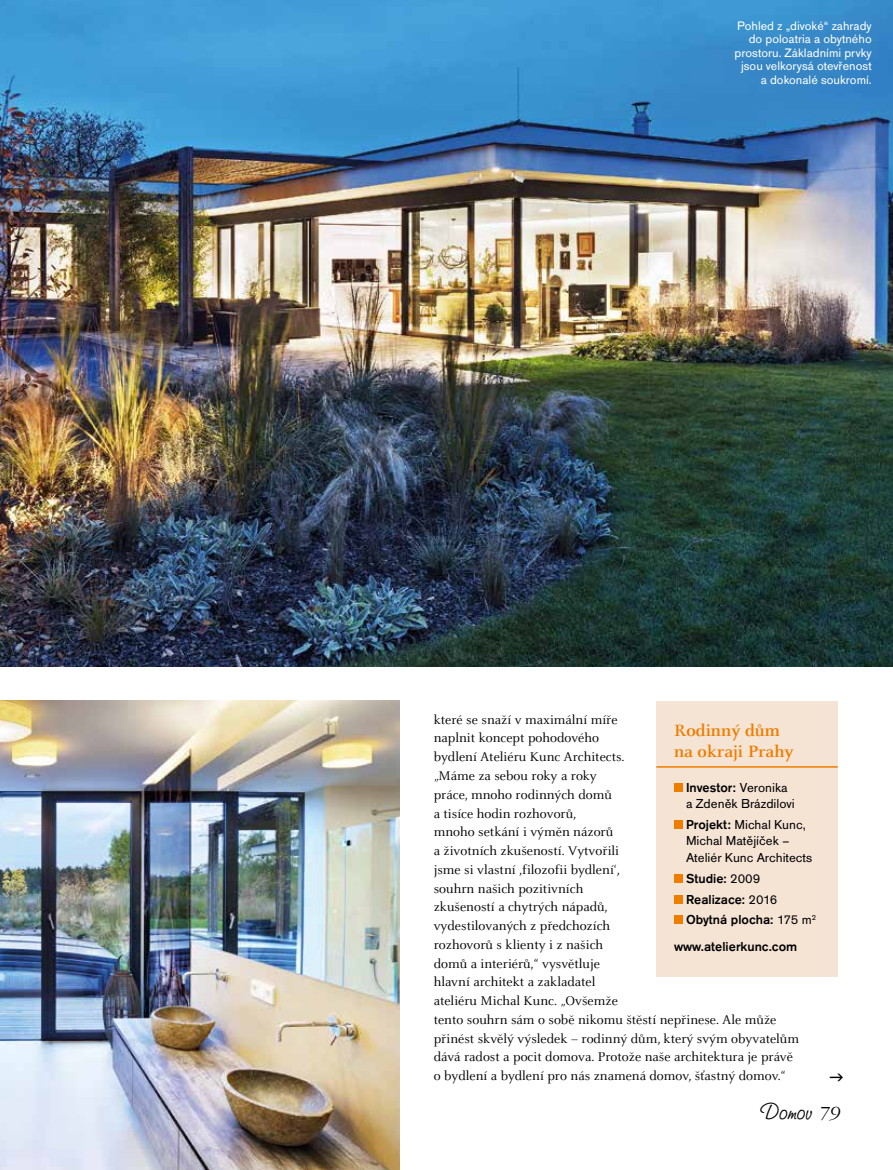
<style>
.page{position:relative;width:893px;height:1170px;background:#fff}
.page>*{position:absolute;margin:0;border:0;box-sizing:border-box;transform-origin:0 0}
.t1{font:27px "Studio Script Itc DCE Alter";color:#000}
.t2{font:700 18px/21px "Celeste Num CE";color:#ef7d00}
.t3{font:13.95px/18.8px "Celeste Num CE";color:#000}
.t4{font:13.5px/16.5px "Accius TOT";color:#000}
.t5{font:500 13.5px/20.7px "Accius TOT";color:#000}
.t6{font:12.75px/13.5px "Accius TOT";color:#fff;text-align:right}
.s1{font-weight:500}
.s2{font-weight:400}
.s3{font-family:"Garamond Itc TCE";font-weight:300;font-style:italic;font-size:18px}
</style>
<div class="page">
<img style="left:0;top:0;width:893px;height:666px">
<div style="left:656px;top:701px;width:182px;height:275px;background:#f5e3d4"></div>
<div style="left:674px;top:782px;width:9px;height:9px;background:#ef7d00"></div>
<div style="left:674px;top:820px;width:9px;height:8px;background:#ef7d00"></div>
<div style="left:674px;top:873px;width:9px;height:9px;background:#ef7d00"></div>
<div style="left:674px;top:894px;width:9px;height:9px;background:#ef7d00"></div>
<div style="left:674px;top:915px;width:9px;height:9px;background:#ef7d00"></div>
<hr style="left:656px;top:766px;width:182px;height:1px;background:#ef7d00">
<img style="left:0;top:701px;width:399px;height:468px">
<p class="t6" style="left:735px;top:19px;width:139px">Pohled z „divoké“ zahrady do poloatria a obytného prostoru. Základními prvky jsou velkorysá otevřenost a dokonalé soukromí.</p>
<p class="t3" style="left:434px;top:710px;width:367px">které se snaží v maximální míře<br>naplnit koncept pohodového<br>bydlení Ateliéru Kunc Architects.<br>„Máme za sebou roky a roky<br>práce, mnoho rodinných domů<br>a tisíce hodin rozhovorů,<br>mnoho setkání i výměn názorů<br>a životních zkušeností. Vytvořili<br>jsme si vlastní ,filozofii bydlení‘,<br>souhrn našich pozitivních<br>zkušeností a chytrých nápadů,<br>vydestilovaných z předchozích<br>rozhovorů s klienty i z našich<br>domů a interiérů,“ vysvětluje<br>hlavní architekt a zakladatel<br>ateliéru Michal Kunc. „Ovšemže<br>tento souhrn sám o sobě nikomu štěstí nepřinese. Ale může přinést skvělý výsledek – rodinný dům, který svým obyvatelům dává radost a pocit domova. Protože naše architektura je právě o bydlení a bydlení pro nás znamená domov, šťastný domov.“</p>
<p class="t2" style="left:674px;top:720px;width:121px">Rodinný dům na okraji Prahy</p>
<p class="t4" style="left:686px;top:779px;width:110px"><span class="s1">Investor:</span> Veronika a Zdeněk Brázdilovi</p>
<p class="t4" style="left:686px;top:816px;width:128px"><span class="s1">Projekt:</span> Michal Kunc,<br>Michal Matějíček –<br>Ateliér Kunc Architects</p>
<p class="t5" style="left:686px;top:868px;width:132px">Studie: <span class="s2">2009<br></span>Realizace: <span class="s2">2016<br></span>Obytná plocha: <span class="s2">175 m</span><sup>2</sup></p>
<p class="t5" style="left:674px;top:936px;width:125px">www.atelierkunc.com</p>
<h1 class="t1" style="left:761px;top:1096px;width:81px">Domov <span class="s3">79</span></h1>
</div>
